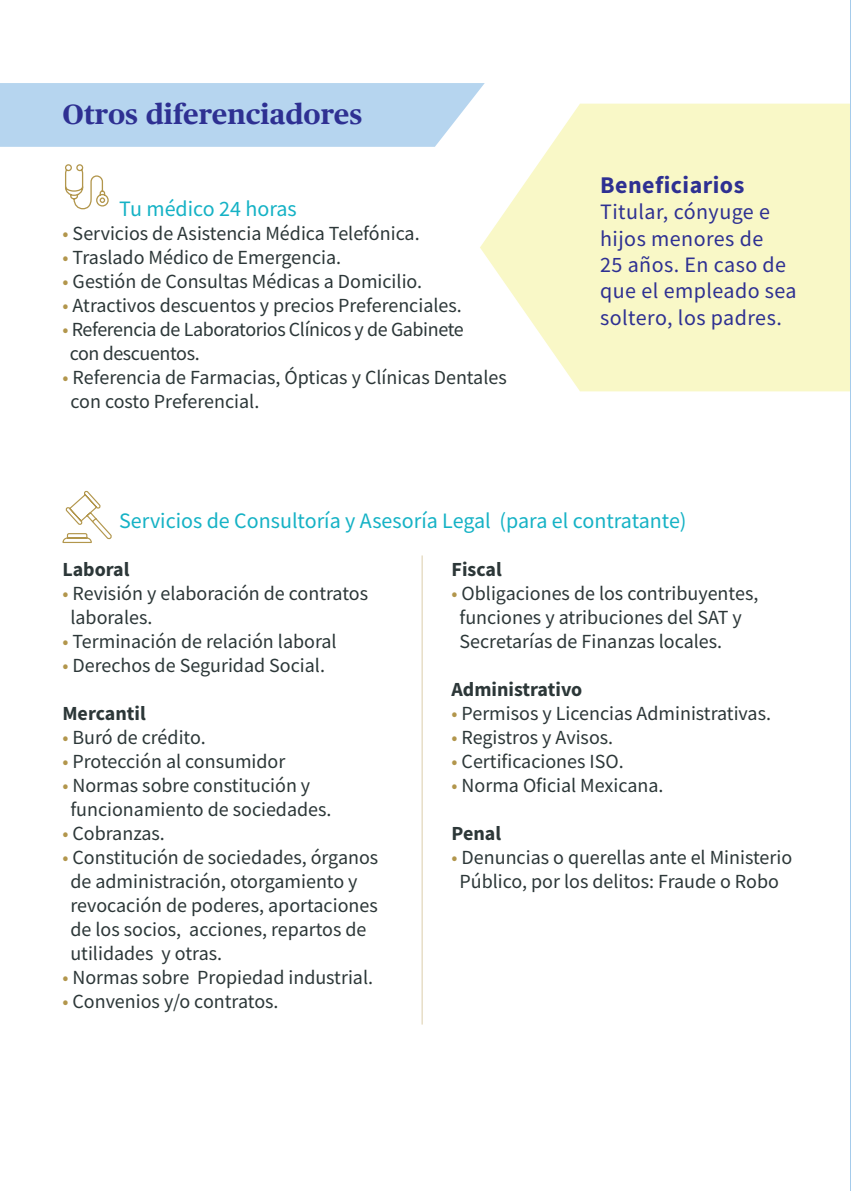
<style>
.page{position:relative;width:851px;height:1191px;background:#fff}
.page>*{position:absolute;margin:0;border:0;box-sizing:border-box;transform-origin:0 0}
.t1{font:700 28px "Chubb Publico Text App";color:#2e3092}
.t2{font:700 24px "Source Sans Pro";letter-spacing:.02em;color:#2e3092}
.t3{font:22px/26.4px "Source Sans Pro";letter-spacing:.02em;color:#2e3092}
.t4{font:22px "Source Sans Pro";color:#15b2c5}
.t5{font:20px/24px "Source Sans Pro";color:#2c3738}
.t6{font:20px/24px "Source Sans Pro";letter-spacing:-.02em;color:#2c3738}
.t7{font:700 20px "Source Sans Pro";color:#2c3738}
.s1{color:#b2964c}
</style>
<div class="page">
<div style="left:0;top:83px;width:484px;height:64px;background:#b6d5ef"></div>
<svg style="left:65px;top:164px;width:44px;height:46px"></svg>
<hr style="left:421px;top:555px;width:1px;height:469px;background:#dccdab">
<svg style="left:62px;top:490px;width:50px;height:53px"></svg>
<svg style="left:480px;top:104px;width:370px;height:287px;background:#f9f8ce"></svg>
<hr style="left:850px;top:0;width:1px;height:1191px;background:#a5cbeb">
<h1 class="t1" style="left:63px;top:93px;width:301px">Otros diferenciadores</h1>
<p class="t4" style="left:119px;top:195px;width:179px">Tu médico 24 horas</p>
<p class="t5" style="left:63px;top:221px;width:358px"><span class="s1">•</span> Servicios de Asistencia Médica Telefónica.</p>
<p class="t5" style="left:63px;top:245px;width:280px"><span class="s1">•</span> Traslado Médico de Emergencia.</p>
<p class="t5" style="left:63px;top:269px;width:361px"><span class="s1">•</span> Gestión de Consultas Médicas a Domicilio.</p>
<p class="t5" style="left:63px;top:293px;width:401px"><span class="s1">•</span> Atractivos descuentos y precios Preferenciales.</p>
<p class="t6" style="left:70px;top:317px;width:395px;text-indent:-7px"><span class="s1">•</span> Referencia de Laboratorios Clínicos y de Gabinete con descuentos.</p>
<p class="t5" style="left:71px;top:365px;width:437px;text-indent:-8px"><span class="s1">•</span> Referencia de Farmacias, Ópticas y Clínicas Dentales con costo Preferencial.</p>
<p class="t2" style="left:600px;top:168px;width:146px">Beneficiarios</p>
<p class="t3" style="left:600px;top:198px;width:198px">Titular, cónyuge e hijos menores de<br>25 años. En caso de que el empleado sea soltero, los padres.</p>
<p class="t4" style="left:119px;top:507px;width:569px">Servicios de Consultoría y Asesoría Legal (para el contratante)</p>
<p class="t7" style="left:62px;top:556px;width:69px">Laboral</p>
<p class="t5" style="left:70px;top:581px;width:299px;text-indent:-8px"><span class="s1">•</span> Revisión y elaboración de contratos laborales.</p>
<p class="t5" style="left:62px;top:629px;width:276px"><span class="s1">•</span> Terminación de relación laboral</p>
<p class="t5" style="left:62px;top:653px;width:264px"><span class="s1">•</span> Derechos de Seguridad Social.</p>
<p class="t7" style="left:62px;top:700px;width:85px">Mercantil</p>
<p class="t5" style="left:62px;top:725px;width:145px"><span class="s1">•</span> Buró de crédito.</p>
<p class="t5" style="left:62px;top:749px;width:224px"><span class="s1">•</span> Protección al consumidor</p>
<p class="t5" style="left:70px;top:773px;width:262px;text-indent:-8px"><span class="s1">•</span> Normas sobre constitución y funcionamiento de sociedades.</p>
<p class="t5" style="left:62px;top:821px;width:104px"><span class="s1">•</span> Cobranzas.</p>
<p class="t5" style="left:70px;top:845px;width:309px;text-indent:-8px"><span class="s1">•</span> Constitución de sociedades, órganos de administración, otorgamiento y revocación de poderes, aportaciones de los socios, acciones, repartos de utilidades y otras.</p>
<p class="t5" style="left:62px;top:965px;width:312px"><span class="s1">•</span> Normas sobre Propiedad industrial.</p>
<p class="t5" style="left:62px;top:989px;width:217px"><span class="s1">•</span> Convenios y/o contratos.</p>
<p class="t7" style="left:451px;top:556px;width:52px">Fiscal</p>
<p class="t5" style="left:459px;top:581px;width:300px;text-indent:-8px"><span class="s1">•</span> Obligaciones de los contribuyentes, funciones y atribuciones del SAT y<br>Secretarías de Finanzas locales.</p>
<p class="t7" style="left:451px;top:676px;width:132px">Administrativo</p>
<p class="t5" style="left:451px;top:701px;width:321px"><span class="s1">•</span> Permisos y Licencias Administrativas.</p>
<p class="t5" style="left:451px;top:725px;width:163px"><span class="s1">•</span> Registros y Avisos.</p>
<p class="t5" style="left:451px;top:749px;width:174px"><span class="s1">•</span> Certificaciones ISO.</p>
<p class="t5" style="left:451px;top:773px;width:213px"><span class="s1">•</span> Norma Oficial Mexicana.</p>
<p class="t7" style="left:451px;top:820px;width:51px">Penal</p>
<p class="t5" style="left:451px;top:845px;width:342px;text-align:center"><span class="s1">•</span> Denuncias o querellas ante el Ministerio<br>Público, por los delitos: Fraude o Robo</p>
</div>
